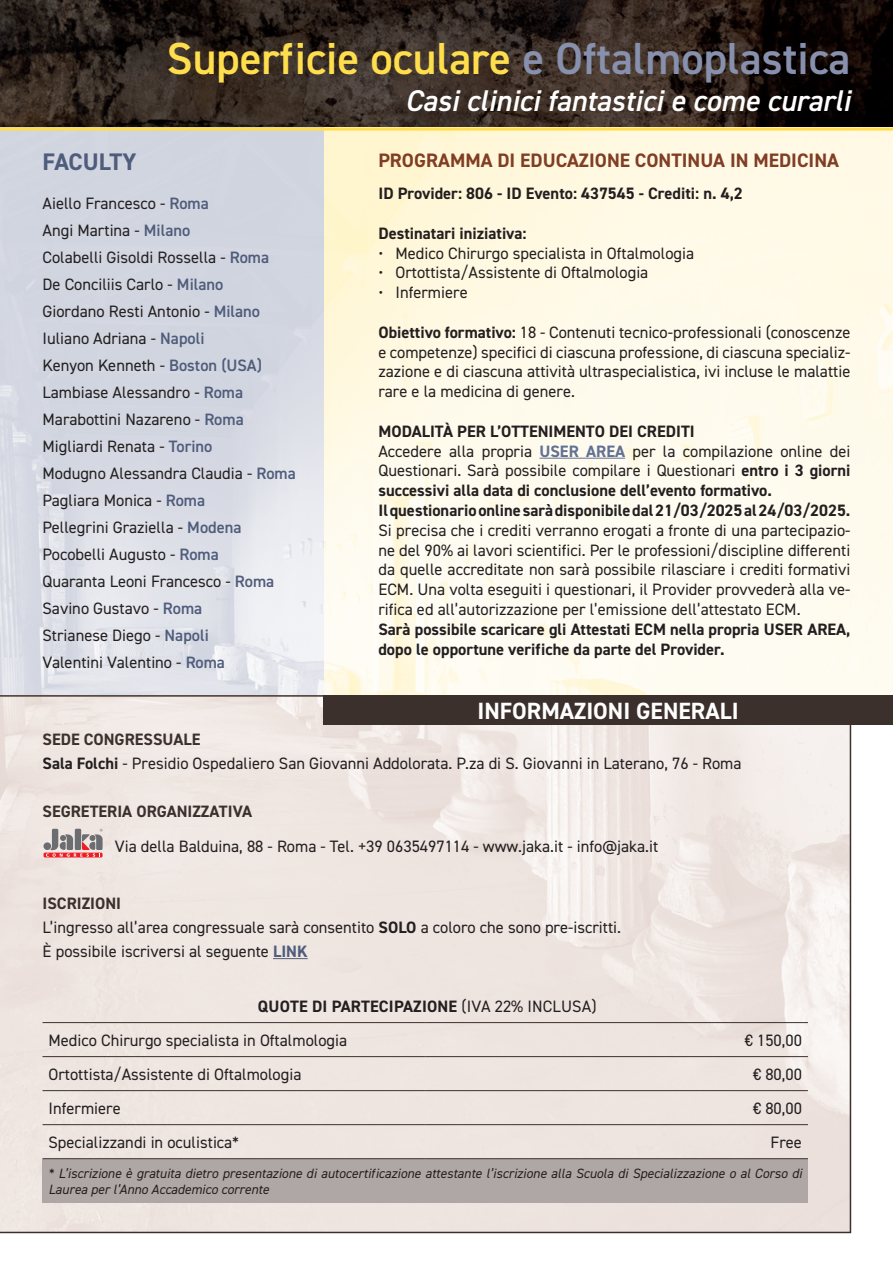
<style>
.page{position:relative;width:893px;height:1263px;background:#fff}
.page>*{position:absolute;margin:0;border:0;box-sizing:border-box;transform-origin:0 0}
.t1{font:600 45px "DIN2014";color:#ffde4e}
.t2{font:italic 600 30px "DIN2014";color:#fff}
.t3{font:700 24px "DIN2014";letter-spacing:-.01em;color:#4f5c7b}
.t4{font:700 23.55px "DIN2014";color:#fff}
.t5{font:700 19.5px "DIN2014";color:#803e24}
.t6{font:16.5px/27px "DIN2014";color:#231f20}
.t7{font:700 16.5px/19.8px "DIN2014";color:#231f20}
.t8{font:700 16.5px "DIN2014";color:#3c302d}
.t9{font:italic 13.5px/16.2px "DIN2014";color:#231f20}
.s1{color:#8790ad}
.s2{font-weight:600;color:#4f5c7b}
.s3{font-weight:700}
.s4{font-weight:400}
.s5{color:#617094}
.s6{font-weight:700;color:#3c302d}
.s7{font-weight:700;color:#4f5c7b}
</style>
<div class="page">
<img style="left:0;top:0;width:893px;height:128px">
<svg style="left:323px;top:131px;width:570px;height:564px;fill:#fefaeb"></svg>
<img style="left:3px;top:698px;width:845px;height:532px">
<img style="left:0;top:131px;width:323px;height:564px">
<hr style="left:539px;top:458px;width:86px;height:1px;background:#617094">
<hr style="left:273px;top:958px;width:35px;height:1px;background:#4f5c7b">
<svg style="left:43px;top:842px;width:8px;height:8px"></svg>
<hr style="left:44px;top:853px;width:59px;height:4px;background:#ee1d23">
<svg style="left:46px;top:829px;width:57px;height:28px;background:#b99798"></svg>
<div style="left:43px;top:1159px;width:765px;height:43px;background:#afa7a5"></div>
<hr style="left:43px;top:1022px;width:382px;height:1px;background:#3c302d">
<hr style="left:425px;top:1022px;width:383px;height:1px;background:#3c302d">
<hr style="left:43px;top:1056px;width:382px;height:1px;background:#3c302d">
<hr style="left:425px;top:1056px;width:383px;height:1px;background:#3c302d">
<hr style="left:43px;top:1090px;width:382px;height:1px;background:#3c302d">
<hr style="left:425px;top:1090px;width:383px;height:1px;background:#3c302d">
<hr style="left:43px;top:1124px;width:382px;height:1px;background:#3c302d">
<hr style="left:425px;top:1124px;width:383px;height:1px;background:#3c302d">
<hr style="left:43px;top:1158px;width:382px;height:1px;background:#3c302d">
<hr style="left:425px;top:1158px;width:383px;height:1px;background:#3c302d">
<div style="left:323px;top:695px;width:570px;height:30px;background:#3c302d"></div>
<hr style="left:0;top:128px;width:893px;height:3px;background:#ffde4e">
<h1 class="t1" style="left:167px;top:28px;width:685px">Superficie oculare <span class="s1">e Oftalmoplastica</span></h1>
<h2 class="t2" style="left:405px;top:81px;width:447px">Casi clinici fantastici e come curarli</h2>
<h3 class="t3" style="left:43px;top:145px;width:95px">FACULTY</h3>
<p class="t6" style="left:43px;top:190px;width:255px">Aiello Francesco - <span class="s2">Roma<br></span>Angi Martina - <span class="s2">Milano<br></span>Colabelli Gisoldi Rossella - <span class="s2">Roma<br></span>De Conciliis Carlo - <span class="s2">Milano<br></span>Giordano Resti Antonio - <span class="s2">Milano<br></span>Iuliano Adriana - <span class="s2">Napoli<br></span>Kenyon Kenneth - <span class="s2">Boston (USA)<br></span>Lambiase Alessandro - <span class="s2">Roma<br></span>Marabottini Nazareno - <span class="s2">Roma<br></span>Migliardi Renata - <span class="s2">Torino<br></span>Modugno Alessandra Claudia - <span class="s2">Roma<br></span>Pagliara Monica - <span class="s2">Roma<br></span>Pellegrini Graziella - <span class="s2">Modena<br></span>Pocobelli Augusto - <span class="s2">Roma<br></span>Quaranta Leoni Francesco - <span class="s2">Roma<br></span>Savino Gustavo - <span class="s2">Roma<br></span>Strianese Diego - <span class="s2">Napoli<br></span>Valentini Valentino - <span class="s2">Roma</span></p>
<p class="t5" style="left:378px;top:147px;width:462px">PROGRAMMA DI EDUCAZIONE CONTINUA IN MEDICINA</p>
<p class="t7" style="left:378px;top:183px;width:366px">ID Provider: 806 - ID Evento: 437545 - Crediti: n. 4,2</p>
<p class="t7" style="left:378px;top:223px;width:150px">Destinatari iniziativa:</p>
<p class="t6" style="left:378px;top:239px;width:317px">• Medico Chirurgo specialista in Oftalmologia</p>
<p class="t6" style="left:378px;top:259px;width:271px">• Ortottista/Assistente di Oftalmologia</p>
<p class="t6" style="left:378px;top:279px;width:91px">• Infermiere</p>
<p class="t6" style="left:378px;top:322px;width:473px;line-height:19.8px;text-align:justify"><span class="s3">Obiettivo formativo:</span> 18 - Contenuti tecnico-professionali (conoscenze e competenze) specifici di ciascuna professione, di ciascuna specializ&shy;zazione e di ciascuna attività ultraspecialistica, ivi incluse le malattie rare e la medicina di genere.</p>
<p class="t7" style="left:378px;top:421px;width:473px">MODALITÀ PER L’OTTENIMENTO DEI CREDITI<br><span class="s4">Accedere alla propria</span> <span class="s5">USER AREA</span> <span class="s4">per la compilazione online dei Questionari. Sarà possibile compilare i Questionari</span> entro i 3 giorni successivi alla data di conclusione dell’evento formativo.<br>Il questionario online sarà disponibile dal 21/03/2025 al 24/03/2025.</p>
<p class="t6" style="left:378px;top:520px;width:474px;line-height:19.8px;text-align:justify">Si precisa che i crediti verranno erogati a fronte di una partecipazio&shy;ne del 90% ai lavori scientifici. Per le professioni/discipline differenti da quelle accreditate non sarà possibile rilasciare i crediti formativi ECM. Una volta eseguiti i questionari, il Provider provvederà alla ve&shy;rifica ed all’autorizzazione per l’emissione dell’attestato ECM.</p>
<p class="t7" style="left:378px;top:619px;width:473px">Sarà possibile scaricare gli Attestati ECM nella propria USER AREA, dopo le opportune verifiche da parte del Provider.</p>
<h3 class="t4" style="left:477px;top:695px;width:263px">INFORMAZIONI GENERALI</h3>
<p class="t6" style="left:43px;top:727px;width:700px;line-height:24px"><span class="s6">SEDE CONGRESSUALE<br></span><span class="s3">Sala Folchi</span> - Presidio Ospedaliero San Giovanni Addolorata. P.za di S. Giovanni in Laterano, 76 - Roma</p>
<p class="t8" style="left:43px;top:800px;width:211px">SEGRETERIA ORGANIZZATIVA</p>
<p class="t6" style="left:115px;top:832px;width:545px">Via della Balduina, 88 - Roma - Tel. +39 0635497114 - www.jaka.it - info@jaka.it</p>
<p class="t6" style="left:43px;top:891px;width:580px;line-height:24px"><span class="s6">ISCRIZIONI<br></span>L’ingresso all’area congressuale sarà consentito <span class="s3">SOLO</span> a coloro che sono pre-iscritti.<br>È possibile iscriversi al seguente <span class="s7">LINK</span></p>
<p class="t6" style="left:49px;top:989px;width:550px;line-height:34px;text-indent:209px"><span class="s3">QUOTE DI PARTECIPAZIONE</span> (IVA 22% INCLUSA)<br>Medico Chirurgo specialista in Oftalmologia</p>
<p class="t6" style="left:745px;top:1026px;width:59px">€ 150,00</p>
<p class="t6" style="left:49px;top:1060px;width:254px">Ortottista/Assistente di Oftalmologia</p>
<p class="t6" style="left:753px;top:1060px;width:50px">€ 80,00</p>
<p class="t6" style="left:49px;top:1094px;width:74px">Infermiere</p>
<p class="t6" style="left:753px;top:1094px;width:50px">€ 80,00</p>
<p class="t6" style="left:49px;top:1128px;width:192px">Specializzandi in oculistica*</p>
<p class="t6" style="left:771px;top:1128px;width:33px">Free</p>
<p class="t9" style="left:49px;top:1165px;width:755px">* L’iscrizione è gratuita dietro presentazione di autocertificazione attestante l’iscrizione alla Scuola di Specializzazione o al Corso di<br>Laurea per l’Anno Accademico corrente</p>
</div>
